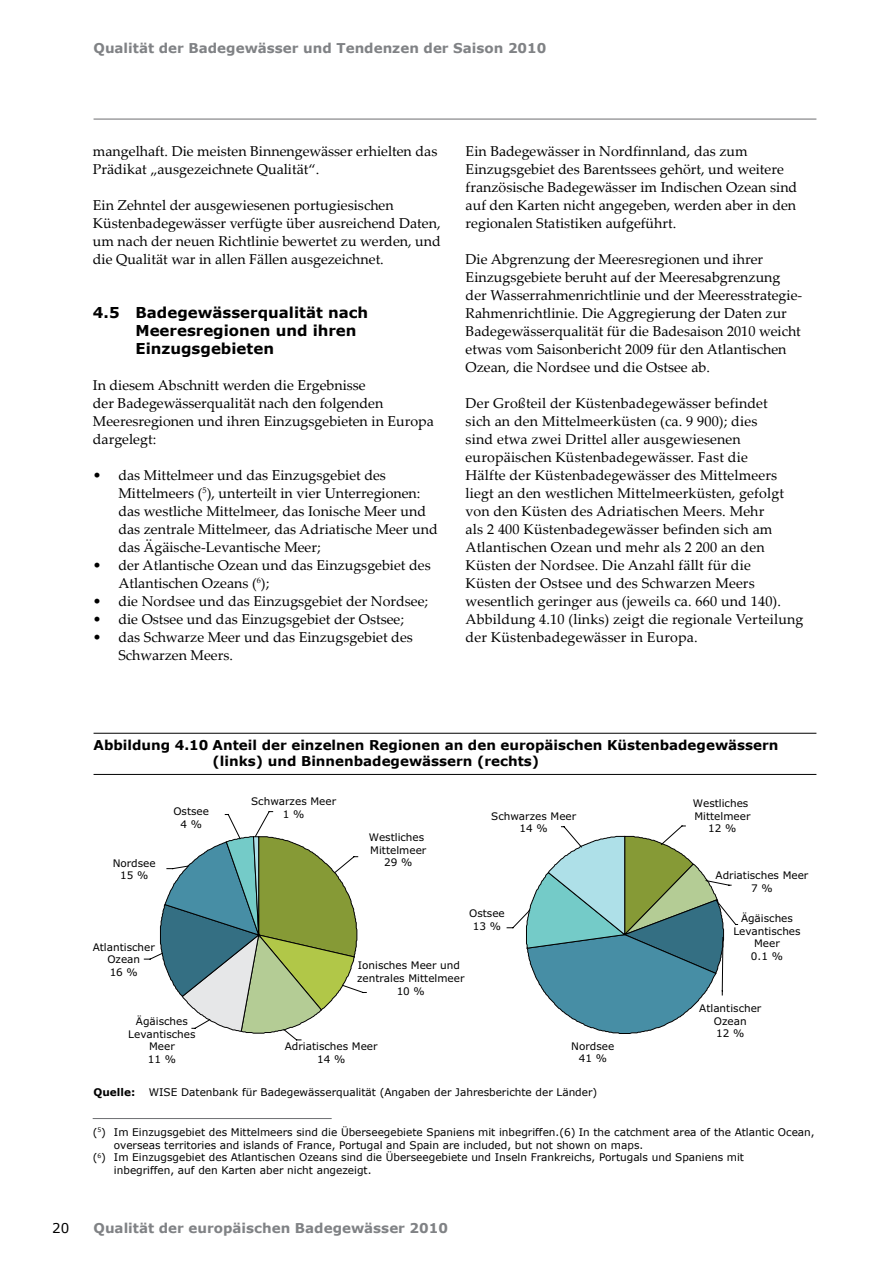
<style>
.page{position:relative;width:893px;height:1263px;background:#fff}
.page>*{position:absolute;margin:0;border:0;box-sizing:border-box;transform-origin:0 0}
.t1{font:700 15px/18px "Verdana";color:#000}
.t2{font:14.25px/18px "Palatino Linotype";color:#000}
.t3{font:700 13.5px/16.5px "Verdana";color:#000}
.t4{font:700 13.5px "Verdana";color:#808285}
.t5{font:13.5px "Verdana";color:#000}
.t6{font:10.5px/12.6px "Verdana";color:#000;text-align:center}
.t7{font:700 10.5px "Verdana";color:#000}
</style>
<div class="page">
<hr style="left:94px;top:119px;width:722px;height:1px;background:#6d6e71">
<hr style="left:93px;top:1118px;width:239px;height:1px;background:#6d6e71">
<hr style="left:94px;top:733px;width:722px;height:1px;background:#000">
<hr style="left:94px;top:774px;width:722px;height:1px;background:#000">
<svg style="left:144px;top:811px;width:223px;height:229px"></svg>
<svg style="left:507px;top:825px;width:231px;height:209px"></svg>
<p class="t4" style="left:94px;top:40px;width:454px">Qualität der Badegewässer und Tendenzen der Saison 2010</p>
<p class="t2" style="left:93px;top:141px;width:346px">mangelhaft. Die meisten Binnengewässer erhielten das<br>Prädikat „ausgezeichnete Qualität“.</p>
<p class="t2" style="left:93px;top:195px;width:349px">Ein Zehntel der ausgewiesenen portugiesischen Küstenbadegewässer verfügte über ausreichend Daten, um nach der neuen Richtlinie bewertet zu werden, und die Qualität war in allen Fällen ausgezeichnet.</p>
<p class="t1" style="left:135px;top:303px;width:234px;text-indent:-43px">4.5 Badegewässerqualität nach<br>Meeresregionen und ihren<br>Einzugsgebieten</p>
<p class="t2" style="left:93px;top:375px;width:342px">In diesem Abschnitt werden die Ergebnisse<br>der Badegewässerqualität nach den folgenden Meeresregionen und ihren Einzugsgebieten in Europa dargelegt:</p>
<p class="t2" style="left:118px;top:465px;width:321px;text-indent:-26px">• das Mittelmeer und das Einzugsgebiet des Mittelmeers (<sup>5</sup>), unterteilt in vier Unterregionen: das westliche Mittelmeer, das Ionische Meer und das zentrale Mittelmeer, das Adriatische Meer und das Ägäische-Levantische Meer;</p>
<p class="t2" style="left:118px;top:555px;width:314px;text-indent:-26px">• der Atlantische Ozean und das Einzugsgebiet des<br>Atlantischen Ozeans (<sup>6</sup>);</p>
<p class="t2" style="left:93px;top:591px;width:337px">• die Nordsee und das Einzugsgebiet der Nordsee;</p>
<p class="t2" style="left:93px;top:609px;width:312px">• die Ostsee und das Einzugsgebiet der Ostsee;</p>
<p class="t2" style="left:118px;top:627px;width:296px;text-indent:-26px">• das Schwarze Meer und das Einzugsgebiet des<br>Schwarzen Meers.</p>
<p class="t2" style="left:466px;top:141px;width:333px">Ein Badegewässer in Nordfinnland, das zum Einzugsgebiet des Barentssees gehört, und weitere französische Badegewässer im Indischen Ozean sind auf den Karten nicht angegeben, werden aber in den regionalen Statistiken aufgeführt.</p>
<p class="t2" style="left:466px;top:249px;width:337px">Die Abgrenzung der Meeresregionen und ihrer Einzugsgebiete beruht auf der Meeresabgrenzung der Wasserrahmenrichtlinie und der Meeresstrategie-Rahmenrichtlinie. Die Aggregierung der Daten zur Badegewässerqualität für die Badesaison 2010 weicht etwas vom Saisonbericht 2009 für den Atlantischen Ozean, die Nordsee und die Ostsee ab.</p>
<p class="t2" style="left:466px;top:393px;width:339px">Der Großteil der Küstenbadegewässer befindet<br>sich an den Mittelmeerküsten (ca. 9 900); dies<br>sind etwa zwei Drittel aller ausgewiesenen europäischen Küstenbadegewässer. Fast die<br>Hälfte der Küstenbadegewässer des Mittelmeers liegt an den westlichen Mittelmeerküsten, gefolgt von den Küsten des Adriatischen Meers. Mehr<br>als 2 400 Küstenbadegewässer befinden sich am Atlantischen Ozean und mehr als 2 200 an den Küsten der Nordsee. Die Anzahl fällt für die<br>Küsten der Ostsee und des Schwarzen Meers wesentlich geringer aus (jeweils ca. 660 und 140).<br>Abbildung 4.10 (links) zeigt die regionale Verteilung der Küstenbadegewässer in Europa.</p>
<p class="t3" style="left:213px;top:736px;width:567px;text-indent:-119px">Abbildung 4.10 Anteil der einzelnen Regionen an den europäischen Küstenbadegewässern (links) und Binnenbadegewässern (rechts)</p>
<p class="t6" style="left:113px;top:856px;width:45px">Nordsee<br>15 %</p>
<p class="t6" style="left:93px;top:940px;width:64px">Atlantischer<br>Ozean<br>16 %</p>
<p class="t6" style="left:173px;top:805px;width:37px">Ostsee<br>4 %</p>
<p class="t6" style="left:251px;top:795px;width:87px">Schwarzes Meer<br>1 %</p>
<p class="t6" style="left:693px;top:797px;width:59px">Westliches<br>Mittelmeer<br>12 %</p>
<p class="t6" style="left:716px;top:868px;width:94px">Adriatisches Meer<br>7 %</p>
<p class="t6" style="left:733px;top:912px;width:69px">Ägäisches<br>Levantisches<br>Meer<br>0.1 %</p>
<p class="t6" style="left:491px;top:809px;width:87px">Schwarzes Meer<br>14 %</p>
<p class="t6" style="left:369px;top:831px;width:59px">Westliches<br>Mittelmeer<br>29 %</p>
<p class="t6" style="left:469px;top:906px;width:37px">Ostsee<br>13 %</p>
<p class="t6" style="left:357px;top:959px;width:109px">Ionisches Meer und zentrales Mittelmeer<br>10 %</p>
<p class="t6" style="left:128px;top:1014px;width:69px">Ägäisches<br>Levantisches<br>Meer<br>11 %</p>
<p class="t6" style="left:285px;top:1040px;width:94px">Adriatisches Meer<br>14 %</p>
<p class="t6" style="left:571px;top:1039px;width:45px">Nordsee<br>41 %</p>
<p class="t7" style="left:94px;top:1085px;width:43px">Quelle:</p>
<p class="t6" style="left:149px;top:1085px;width:450px">WISE Datenbank für Badegewässerqualität (Angaben der Jahresberichte der Länder)</p>
<p class="t6" style="left:699px;top:1001px;width:64px">Atlantischer<br>Ozean<br>12 %</p>
<p class="t6" style="left:93px;top:1125px;width:723px">(<sup>5</sup>) Im Einzugsgebiet des Mittelmeers sind die Überseegebiete Spaniens mit inbegriffen.(6) In the catchment area of the Atlantic Ocean,</p>
<p class="t6" style="left:114px;top:1138px;width:531px">overseas territories and islands of France, Portugal and Spain are included, but not shown on maps.</p>
<p class="t6" style="left:93px;top:1151px;width:653px">(<sup>6</sup>) Im Einzugsgebiet des Atlantischen Ozeans sind die Überseegebiete und Inseln Frankreichs, Portugals und Spaniens mit</p>
<p class="t6" style="left:114px;top:1164px;width:259px">inbegriffen, auf den Karten aber nicht angezeigt.</p>
<p class="t5" style="left:52px;top:1219px;width:19px">20</p>
<p class="t4" style="left:94px;top:1219px;width:356px">Qualität der europäischen Badegewässer 2010</p>
</div>
